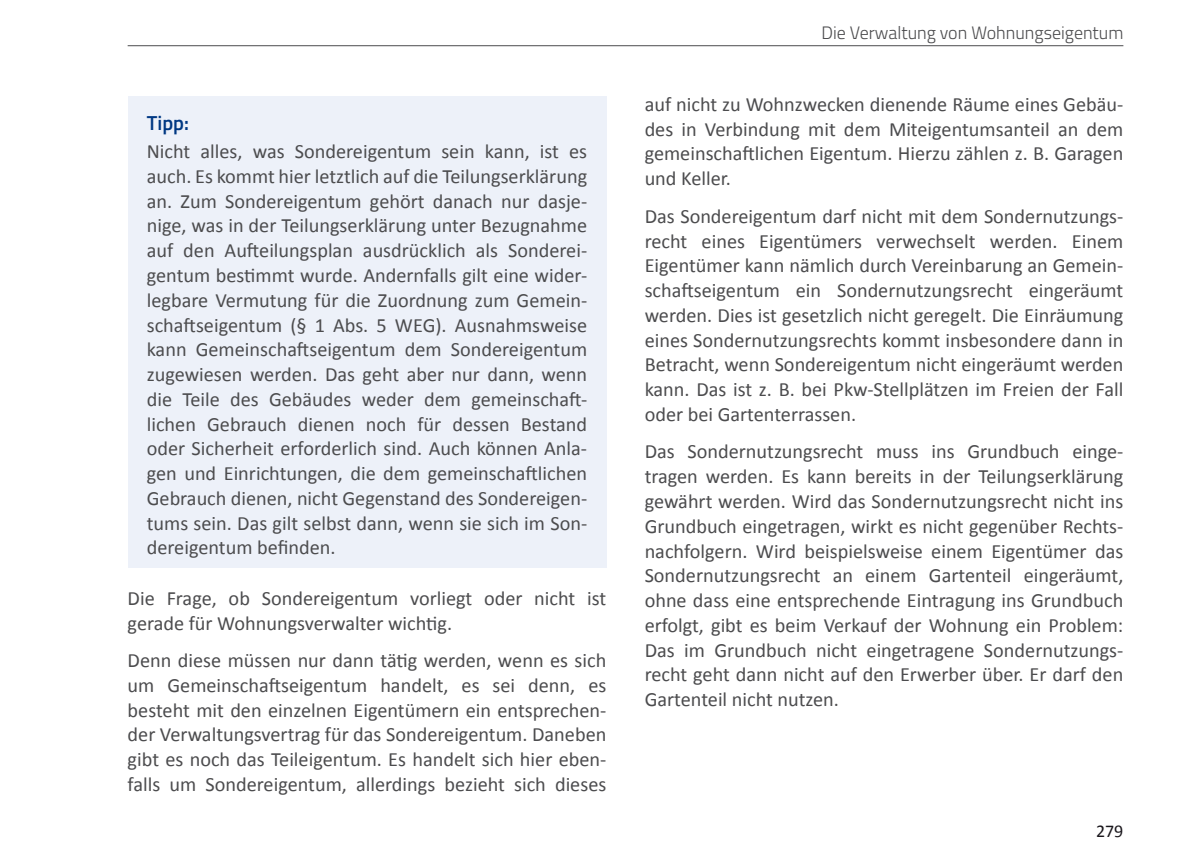
<style>
.page{position:relative;width:1200px;height:862px;background:#fff}
.page>*{position:absolute;margin:0;border:0;box-sizing:border-box;transform-origin:0 0}
.t1{font:20.25px/24.8px "Calibri";color:#4c4c4e;text-align:justify}
.t2{font:600 20.25px "Titillium";color:#003883}
.t3{font:300 18px "Titillium";color:#4c4c4e}
.t4{font:18px "Calibri";color:#1a171c}
</style>
<div class="page">
<hr style="left:128px;top:45px;width:995px;height:1px;background:#4c4c4e">
<div style="left:128px;top:96px;width:478px;height:471px;background:#edf1f9"></div>
<p class="t2" style="left:147px;top:108px;width:44px">Tipp:</p>
<p class="t1" style="left:147px;top:138px;width:442px">Nicht alles, was Sondereigentum sein kann, ist es auch. Es kommt hier letztlich auf die Teilungserklärung an. Zum Sondereigentum gehört danach nur dasje&shy;nige, was in der Teilungserklärung unter Bezugnahme auf den Aufteilungsplan ausdrücklich als Sonderei&shy;gentum bestimmt wurde. Andernfalls gilt eine wider&shy;legbare Vermutung für die Zuordnung zum Gemein&shy;schaftseigentum (§ 1 Abs. 5 WEG). Ausnahmsweise kann Gemeinschaftseigentum dem Sondereigentum zugewiesen werden. Das geht aber nur dann, wenn die Teile des Gebäudes weder dem gemeinschaft&shy;lichen Gebrauch dienen noch für dessen Bestand oder Sicherheit erforderlich sind. Auch können Anla&shy;gen und Einrichtungen, die dem gemeinschaftlichen Gebrauch dienen, nicht Gegenstand des Sondereigen&shy;tums sein. Das gilt selbst dann, wenn sie sich im Son&shy;dereigentum befinden.</p>
<p class="t1" style="left:128px;top:584px;width:480px">Die Frage, ob Sondereigentum vorliegt oder nicht ist gerade für Wohnungsverwalter wichtig.</p>
<p class="t1" style="left:128px;top:646px;width:480px">Denn diese müssen nur dann tätig werden, wenn es sich um Gemeinschaftseigentum handelt, es sei denn, es besteht mit den einzelnen Eigentümern ein entsprechen&shy;der Verwaltungsvertrag für das Sondereigentum. Daneben gibt es noch das Teileigentum. Es handelt sich hier eben&shy;falls um Sondereigentum, allerdings bezieht sich dieses</p>
<p class="t3" style="left:821px;top:20px;width:303px">Die Verwaltung von Wohnungseigentum</p>
<p class="t1" style="left:644px;top:91px;width:480px">auf nicht zu Wohnzwecken dienende Räume eines Gebäu&shy;des in Verbindung mit dem Miteigentumsanteil an dem gemeinschaftlichen Eigentum. Hierzu zählen z. B. Garagen und Keller.</p>
<p class="t1" style="left:644px;top:202px;width:480px">Das Sondereigentum darf nicht mit dem Sondernutzungs&shy;recht eines Eigentümers verwechselt werden. Einem Eigentümer kann nämlich durch Vereinbarung an Gemein&shy;schaftseigentum ein Sondernutzungsrecht eingeräumt werden. Dies ist gesetzlich nicht geregelt. Die Einräumung eines Sondernutzungsrechts kommt insbesondere dann in Betracht, wenn Sondereigentum nicht eingeräumt werden kann. Das ist z. B. bei Pkw-Stellplätzen im Freien der Fall oder bei Gartenterrassen.</p>
<p class="t1" style="left:644px;top:438px;width:480px">Das Sondernutzungsrecht muss ins Grundbuch einge&shy;tragen werden. Es kann bereits in der Teilungserklärung gewährt werden. Wird das Sondernutzungsrecht nicht ins Grundbuch eingetragen, wirkt es nicht gegenüber Rechts&shy;nachfolgern. Wird beispielsweise einem Eigentümer das Sondernutzungsrecht an einem Gartenteil eingeräumt, ohne dass eine entsprechende Eintragung ins Grundbuch erfolgt, gibt es beim Verkauf der Wohnung ein Problem:<br>Das im Grundbuch nicht eingetragene Sondernutzungs&shy;recht geht dann nicht auf den Erwerber über. Er darf den Gartenteil nicht nutzen.</p>
<p class="t4" style="left:1095px;top:819px;width:29px">279</p>
</div>
